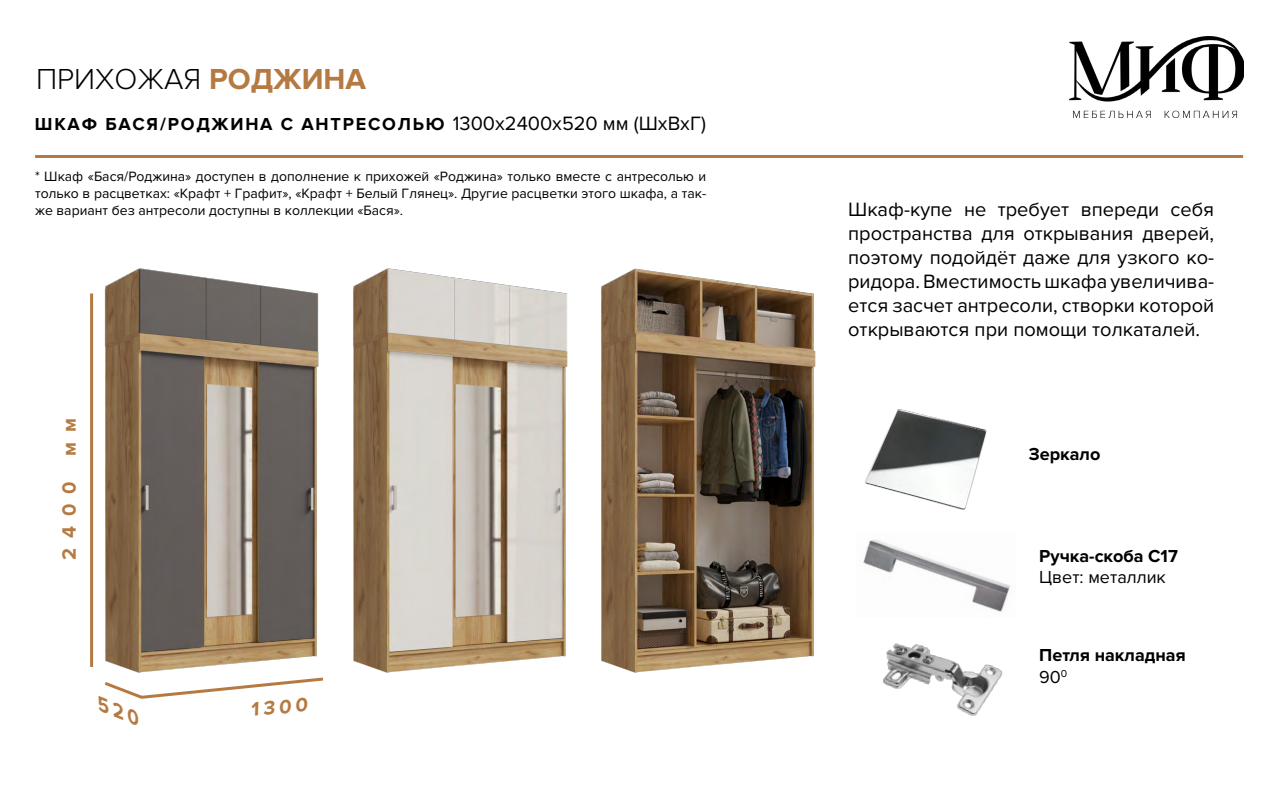
<style>
.page{position:relative;width:1280px;height:800px;background:#fff}
.page>*{position:absolute;margin:0;border:0;box-sizing:border-box;transform-origin:0 0}
.t1{font:300 30px "Proxima Nova";color:#000}
.t2{font:20px/24px "Proxima Nova";color:#000;text-align:justify}
.t3{font:700 20px "Proxima Nova";color:#b57a42}
.t4{font:700 18px "Proxima Nova";letter-spacing:.1em;color:#000}
.t5{font:700 18px/21.6px "Proxima Nova";color:#000}
.t6{font:18px "Proxima Nova";color:#000}
.t7{font:14px/16.8px "Proxima Nova";color:#000;text-align:justify}
.s1{font-weight:700;color:#b57a42}
.s2{font-weight:400;font-size:20px}
.s3{font-weight:400}
</style>
<div class="page">
<img style="left:1069px;top:36px;width:175px;height:81px">
<img style="left:93px;top:268px;width:723px;height:405px">
<hr style="left:90px;top:293px;width:3px;height:374px;background:#b57a42">
<hr style="left:35px;top:155px;width:1208px;height:3px;background:#b57a42">
<img style="left:883px;top:643px;width:120px;height:73px">
<img style="left:863px;top:539px;width:147px;height:73px">
<img style="left:865px;top:409px;width:122px;height:101px">
<svg style="left:104px;top:677px;width:220px;height:22px"></svg>
<h1 class="t1" style="left:36px;top:61px;width:332px">ПРИХОЖАЯ <span class="s1">РОДЖИНА</span></h1>
<p class="t4" style="left:35px;top:113px;width:673px">ШКАФ БАСЯ/РОДЖИНА С АНТРЕСОЛЬЮ <span class="s2">1300х2400х520 мм (ШхВхГ)</span></p>
<p class="t7" style="left:35px;top:168px;width:673px">* Шкаф «Бася/Роджина» доступен в дополнение к прихожей «Роджина» только вместе с антресолью и только в расцветках: «Крафт + Графит», «Крафт + Белый Глянец». Другие расцветки этого шкафа, а так&shy;же вариант без антресоли доступны в коллекции «Бася».</p>
<h2 class="t3" style="left:58px;top:456px;width:39px;rotate:-90deg">м м</h2>
<h2 class="t3" style="left:58px;top:560px;width:80px;rotate:-90deg">2400</h2>
<h2 class="t3" style="left:249px;top:698px;width:58px;rotate:-6deg">1300</h2>
<h2 class="t2" style="left:848px;top:198px;width:368px">Шкаф-купе не требует впереди себя пространства для открывания дверей, поэтому подойдёт даже для узкого ко&shy;ридора. Вместимость шкафа увеличива&shy;ется засчет антресоли, створки которой открываются при помощи толкаталей.</h2>
<p class="t5" style="left:1029px;top:443px;width:73px">Зеркало</p>
<p class="t5" style="left:1039px;top:545px;width:140px">Ручка-скоба С17</p>
<p class="t6" style="left:1039px;top:567px;width:128px">Цвет: металлик</p>
<p class="t5" style="left:1039px;top:645px;width:148px">Петля накладная<br><span class="s3">90</span><sup>0</sup></p>
</div>
